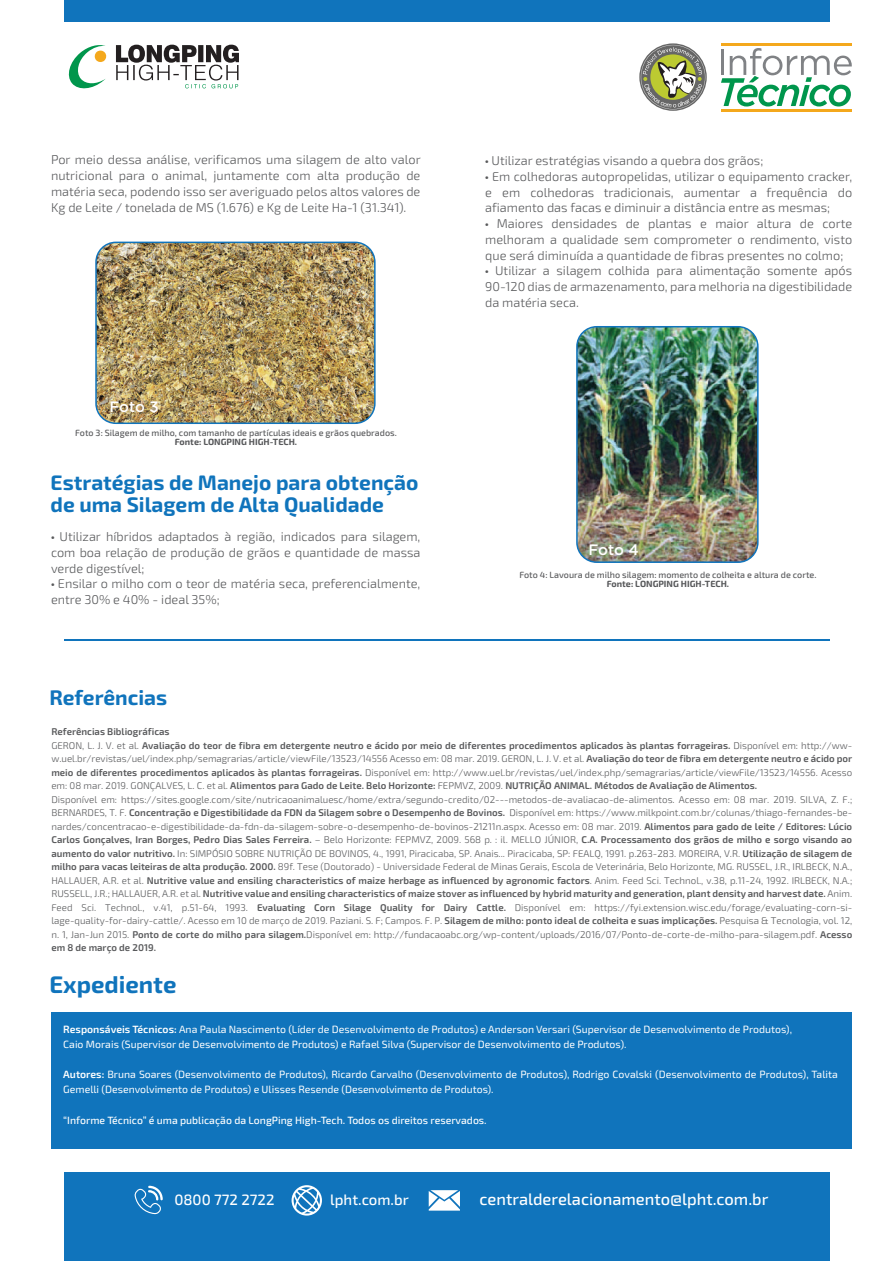
<style>
.page{position:relative;width:893px;height:1263px;background:#fff}
.page>*{position:absolute;margin:0;border:0;box-sizing:border-box;transform-origin:0 0}
.t1{font:700 24px "Exo 2";color:#1074bc}
.t2{font:700 21px/22.5px "Exo 2";color:#1074bc}
.t3{font:500 16.5px "Exo 2";color:#fff}
.t4{font:500 15.15px "Gotham";letter-spacing:-.015em;color:#fff}
.t5{font:500 15px "Exo 2";color:#fff}
.t6{font:300 12.75px/15.8px "Exo 2";color:#57585a;text-align:justify}
.t7{font:10.5px/15px "Exo 2";color:#fff}
.t8{font:500 10.5px "Exo 2";color:#fff}
.t9{font:300 9.75px/13.5px "Exo 2";color:#57585a}
.t10{font:500 9px "Exo 2";color:#57585a}
.t11{font:700 9px "Exo 2";color:#57585a}
.s1{font-family:"Myriad Pro";font-weight:400}
.s2{font-weight:600}
</style>
<div class="page">
<div style="left:64px;top:0;width:765px;height:21px;background:#1074bc"></div>
<svg style="left:116px;top:45px;width:123px;height:43px"></svg>
<svg style="left:68px;top:45px;width:39px;height:44px"></svg>
<svg style="left:639px;top:43px;width:68px;height:68px"></svg>
<svg style="left:641px;top:45px;width:64px;height:64px"></svg>
<hr style="left:721px;top:109px;width:130px;height:2px;background:#f4a81c">
<hr style="left:721px;top:43px;width:130px;height:2px;background:#f4a81c">
<hr style="left:720px;top:49px;width:3px;height:26px;background:#808285">
<svg style="left:721px;top:48px;width:131px;height:58px"></svg>
<img style="left:98px;top:242px;width:275px;height:179px">
<div style="left:95px;top:242px;width:281px;height:182px;border:2px solid #1074bc;border-radius:20px"></div>
<img style="left:579px;top:329px;width:177px;height:231px">
<div style="left:576px;top:326px;width:183px;height:237px;border:2px solid #1074bc;border-radius:20px"></div>
<hr style="left:64px;top:639px;width:765px;height:2px;background:#1074bc">
<div style="left:51px;top:1012px;width:801px;height:137px;background:#1074bc"></div>
<div style="left:64px;top:1172px;width:765px;height:88px;background:#1074bc"></div>
<svg style="left:292px;top:1185px;width:30px;height:30px"></svg>
<svg style="left:429px;top:1190px;width:31px;height:20px"></svg>
<svg style="left:134px;top:1186px;width:29px;height:28px"></svg>
<p class="t6" style="left:51px;top:152px;width:371px">Por meio dessa análise, verificamos uma silagem de alto valor nutricional para o animal, juntamente com alta produção de matéria seca, podendo isso ser averiguado pelos altos valores de Kg de Leite / tonelada de MS (1.676) e Kg de Leite Ha-1 (31.341).</p>
<h3 class="t4" style="left:110px;top:397px;width:51px">Foto 3</h3>
<p class="t10" style="left:75px;top:427px;width:323px">Foto 3: Silagem de milho, com tamanho de partículas ideais e grãos quebrados.</p>
<p class="t11" style="left:175px;top:436px;width:124px">Fonte: LONGPING HIGH-TECH.</p>
<h2 class="t2" style="left:51px;top:471px;width:369px">Estratégias de Manejo para obtenção de uma Silagem de Alta Qualidade</h2>
<h3 class="t6" style="left:51px;top:529px;width:371px"><span class="s1">•</span> Utilizar híbridos adaptados à região, indicados para silagem, com boa relação de produção de grãos e quantidade de massa verde digestível;</h3>
<h3 class="t6" style="left:51px;top:576px;width:371px"><span class="s1">•</span> Ensilar o milho com o teor de matéria seca, preferencialmente, entre 30% e 40% - ideal 35%;</h3>
<h2 class="t2" style="left:49px;top:686px;width:119px">Referências</h2>
<h3 class="t6" style="left:485px;top:153px;width:280px"><span class="s1">•</span> Utilizar estratégias visando a quebra dos grãos;</h3>
<h3 class="t6" style="left:485px;top:169px;width:369px"><span class="s1">•</span> Em colhedoras autopropelidas, utilizar o equipamento cracker, e em colhedoras tradicionais, aumentar a frequência do afiamento das facas e diminuir a distância entre as mesmas;</h3>
<h3 class="t6" style="left:485px;top:216px;width:369px"><span class="s1">•</span> Maiores densidades de plantas e maior altura de corte melhoram a qualidade sem comprometer o rendimento, visto que será diminuída a quantidade de fibras presentes no colmo;</h3>
<h3 class="t6" style="left:485px;top:263px;width:369px"><span class="s1">•</span> Utilizar a silagem colhida para alimentação somente após 90-120 dias de armazenamento, para melhoria na digestibilidade da matéria seca.</h3>
<h3 class="t4" style="left:588px;top:539px;width:52px">Foto 4</h3>
<p class="t10" style="left:519px;top:570px;width:299px">Foto 4: Lavoura de milho silagem: momento de colheita e altura de corte.</p>
<p class="t11" style="left:607px;top:579px;width:124px">Fonte: LONGPING HIGH-TECH.</p>
<p class="t9" style="left:51px;top:725px;width:802px"><span class="s2">Referências Bibliográficas<br></span>GERON, L. J. V. et al. <span class="s2">Avaliação do teor de fibra em detergente neutro e ácido por meio de diferentes procedimentos aplicados às plantas forrageiras.</span> Disponível em: http://ww&shy;w.uel.br/revistas/uel/index.php/semagrarias/article/viewFile/13523/14556 Acesso em: 08 mar. 2019. GERON, L. J. V. et al. <span class="s2">Avaliação do teor de fibra em detergente neutro e ácido por meio de diferentes procedimentos aplicados às plantas forrageiras.</span> Disponível em: http://www.uel.br/revistas/uel/index.php/semagrarias/article/viewFile/13523/14556. Acesso em: 08 mar. 2019. GONÇALVES, L. C. et al. <span class="s2">Alimentos para Gado de Leite. Belo Horizonte:</span> FEPMVZ, 2009. <span class="s2">NUTRIÇÃO ANIMAL. Métodos de Avaliação de Alimentos.<br></span>Disponível em: https://sites.google.com/site/nutricaoanimaluesc/home/extra/segundo-credito/02---metodos-de-avaliacao-de-alimentos. Acesso em: 08 mar. 2019. SILVA, Z. F.; BERNARDES, T. F. <span class="s2">Concentração e Digestibilidade da FDN da Silagem sobre o Desempenho de Bovinos.</span> Disponível em: https://www.milkpoint.com.br/colunas/thiago-fernandes-be&shy;nardes/concentracao-e-digestibilidade-da-fdn-da-silagem-sobre-o-desempenho-de-bovinos-21211n.aspx. Acesso em: 08 mar. 2019. <span class="s2">Alimentos para gado de leite / Editores: Lúcio Carlos Gonçalves, Iran Borges, Pedro Dias Sales Ferreira.</span> – Belo Horizonte: FEPMVZ, 2009. 568 p. : il. MELLO JÚNIOR, <span class="s2">C.A. Processamento dos grãos de milho e sorgo visando ao aumento do valor nutritivo.</span> In: SIMPÓSIO SOBRE NUTRIÇÃO DE BOVINOS, 4., 1991, Piracicaba, SP. Anais... Piracicaba, SP: FEALQ, 1991. p.263-283. MOREIRA, V.R. <span class="s2">Utilização de silagem de milho para vacas leiteiras de alta produção. 2000.</span> 89f. Tese (Doutorado) - Universidade Federal de Minas Gerais, Escola de Veterinária, Belo Horizonte, MG. RUSSEL, J.R., IRLBECK, N.A., HALLAUER, A.R. et al. <span class="s2">Nutritive value and ensiling characteristics of maize herbage as influenced by agronomic factors</span>. Anim. Feed Sci. Technol., v.38, p.11-24, 1992. IRLBECK, N.A.; RUSSELL, J.R.; HALLAUER, A.R. et al. <span class="s2">Nutritive value and ensiling characteristics of maize stover as influenced by hybrid maturity and generation, plant density and harvest date.</span> Anim.<br>Feed Sci. Technol., v.41, p.51-64, 1993. <span class="s2">Evaluating Corn Silage Quality for Dairy Cattle.</span> Disponível em: https://fyi.extension.wisc.edu/forage/evaluating-corn-si&shy;lage-quality-for-dairy-cattle/. Acesso em 10 de março de 2019. Paziani. S. F; Campos. F. P. <span class="s2">Silagem de milho: ponto ideal de colheita e suas implicações.</span> Pesquisa &amp; Tecnologia, vol. 12, n. 1, Jan-Jun 2015. <span class="s2">Ponto de corte do milho para silagem.</span>Disponível em: http://fundacaoabc.org/wp-content/uploads/2016/07/Ponto-de-corte-de-milho-para-silagem.pdf. <span class="s2">Acesso em 8 de março de 2019.</span></p>
<h1 class="t1" style="left:49px;top:970px;width:129px">Expediente</h1>
<p class="t7" style="left:63px;top:1022px;width:730px"><span class="s2">Responsáveis Técnicos:</span> Ana Paula Nascimento (Líder de Desenvolvimento de Produtos) e Anderson Versari (Supervisor de Desenvolvimento de Produtos),<br>Caio Morais (Supervisor de Desenvolvimento de Produtos) e Rafael Silva (Supervisor de Desenvolvimento de Produtos).</p>
<p class="t7" style="left:63px;top:1067px;width:776px"><span class="s2">Autores:</span> Bruna Soares (Desenvolvimento de Produtos), Ricardo Carvalho (Desenvolvimento de Produtos), Rodrigo Covalski (Desenvolvimento de Produtos), Talita<br>Gemelli (Desenvolvimento de Produtos) e Ulisses Resende (Desenvolvimento de Produtos).</p>
<p class="t8" style="left:63px;top:1114px;width:425px">“Informe Técnico” é uma publicação da LongPing High-Tech. Todos os direitos reservados.</p>
<h3 class="t5" style="left:174px;top:1191px;width:101px">0800 772 2722</h3>
<h3 class="t5" style="left:330px;top:1191px;width:80px">lpht.com.br</h3>
<h3 class="t3" style="left:480px;top:1189px;width:290px">centralderelacionamento@lpht.com.br</h3>
</div>
